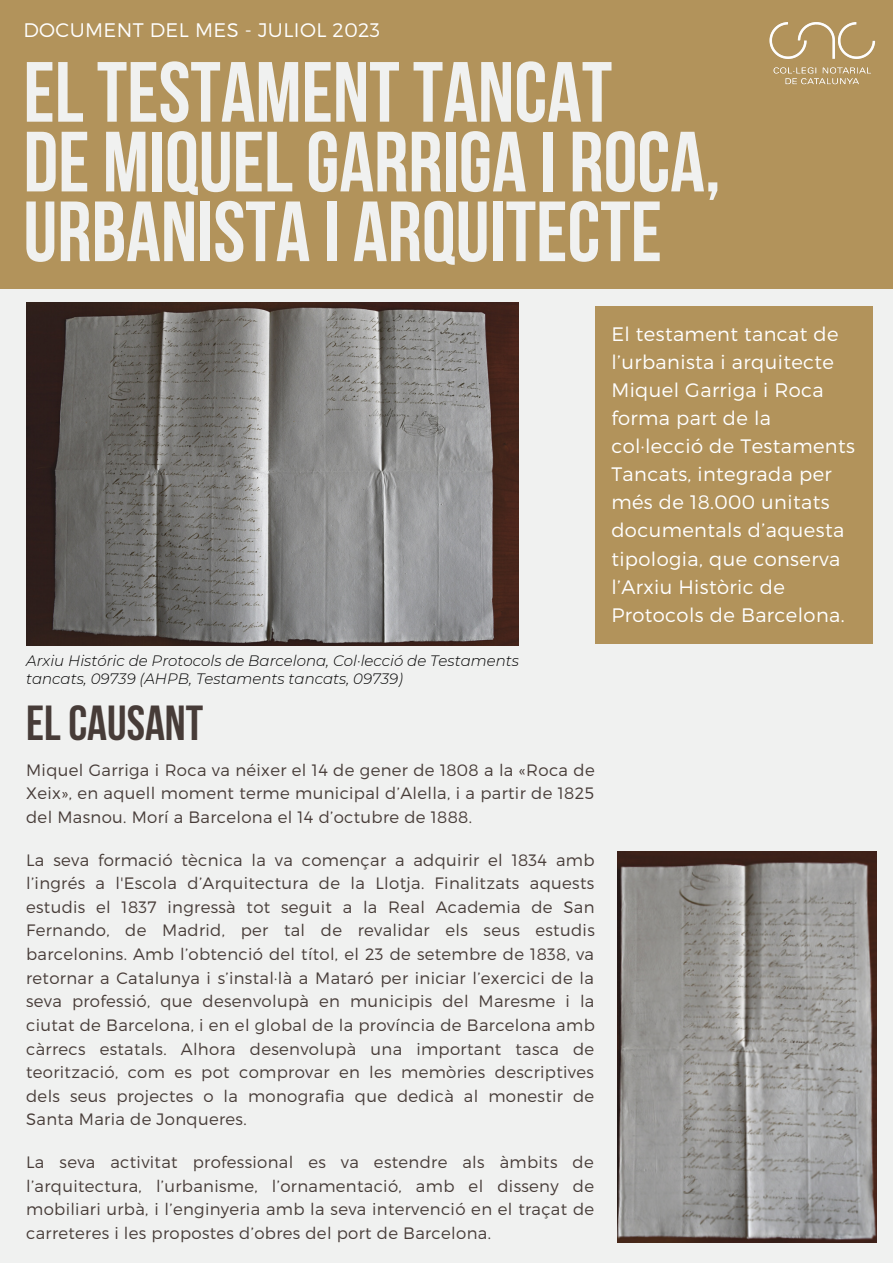
<style>
.page{position:relative;width:893px;height:1264px;background:#fff}
.page>*{position:absolute;margin:0;border:0;box-sizing:border-box;transform-origin:0 0}
.t1{font:700 85.2px "Bebas Neue";color:#f0f1f0}
.t2{font:700 49.05px "Bebas Neue";color:#473c38}
.t3{font:300 19.65px "Montserrat";letter-spacing:.02em;color:#fff}
.t4{font:300 19.5px/28px "Montserrat";letter-spacing:.02em;color:#fff}
.t5{font:300 16.5px/23.5px "Montserrat";letter-spacing:.02em;color:#473c38;text-align:justify}
.t6{font:italic 300 15px/18px "Montserrat";color:#000}
</style>
<div class="page">
<div style="left:0;top:0;width:892px;height:1262px;background:#f0f1f0"></div>
<div style="left:0;top:0;width:892px;height:288px;background:#b2935b"></div>
<img style="left:26px;top:302px;width:492px;height:343px">
<img style="left:617px;top:851px;width:259px;height:391px">
<img style="left:769px;top:22px;width:107px;height:63px">
<div style="left:595px;top:306px;width:277px;height:338px;background:#b2935b"></div>
<p class="t3" style="left:23px;top:17px;width:358px">DOCUMENT DEL MES - JULIOL 2023</p>
<p class="t1" style="left:23px;top:58px;width:590px">ELTESTAMENTTANCAT</p>
<p class="t1" style="left:23px;top:127px;width:698px">DE MIQUELGARRIGA I ROCA,</p>
<p class="t1" style="left:23px;top:197px;width:640px">URBANISTA I ARQUITECTE</p>
<p class="t6" style="left:26px;top:651px;width:494px">Arxiu Históric de Protocols de Barcelona, Col·lecció de Testaments tancats, 09739 (AHPB, Testaments tancats, 09739)</p>
<p class="t2" style="left:26px;top:703px;width:179px">ELCAUSANT</p>
<p class="t5" style="left:26px;top:757px;width:570px">Miquel Garriga i Roca va néixer el 14 de gener de 1808 a la «Roca de Xeix», en aquell moment terme municipal d’Alella, i a partir de 1825 del Masnou. Morí a Barcelona el 14 d’octubre de 1888.</p>
<p class="t5" style="left:26px;top:847px;width:570px">La seva formació tècnica la va començar a adquirir el 1834 amb l’ingrés a l'Escola d’Arquitectura de la Llotja. Finalitzats aquests estudis el 1837 ingressà tot seguit a la Real Academia de San Fernando, de Madrid, per tal de revalidar els seus estudis barcelonins. Amb l’obtenció del títol, el 23 de setembre de 1838, va retornar a Catalunya i s’instal·là a Mataró per iniciar l’exercici de la seva professió, que desenvolupà en municipis del Maresme i la ciutat de Barcelona, i en el global de la província de Barcelona amb càrrecs estatals. Alhora desenvolupà una important tasca de teorització, com es pot comprovar en les memòries descriptives dels seus projectes o la monografia que dedicà al monestir de Santa Maria de Jonqueres.</p>
<p class="t5" style="left:26px;top:1149px;width:569px">La seva activitat professional es va estendre als àmbits de l’arquitectura, l’urbanisme, l’ornamentació, amb el disseny de mobiliari urbà, i l’enginyeria amb la seva intervenció en el traçat de carreteres i les propostes d’obres del port de Barcelona.</p>
<p class="t4" style="left:611px;top:319px;width:245px">El testament tancat de l’urbanista i arquitecte<br>Miquel Garriga i Roca forma part de la col·lecció de Testaments<br>Tancats, integrada per més de 18.000 unitats documentals d’aquesta tipologia, que conserva l’Arxiu Històric de<br>Protocols de Barcelona.</p>
</div>
